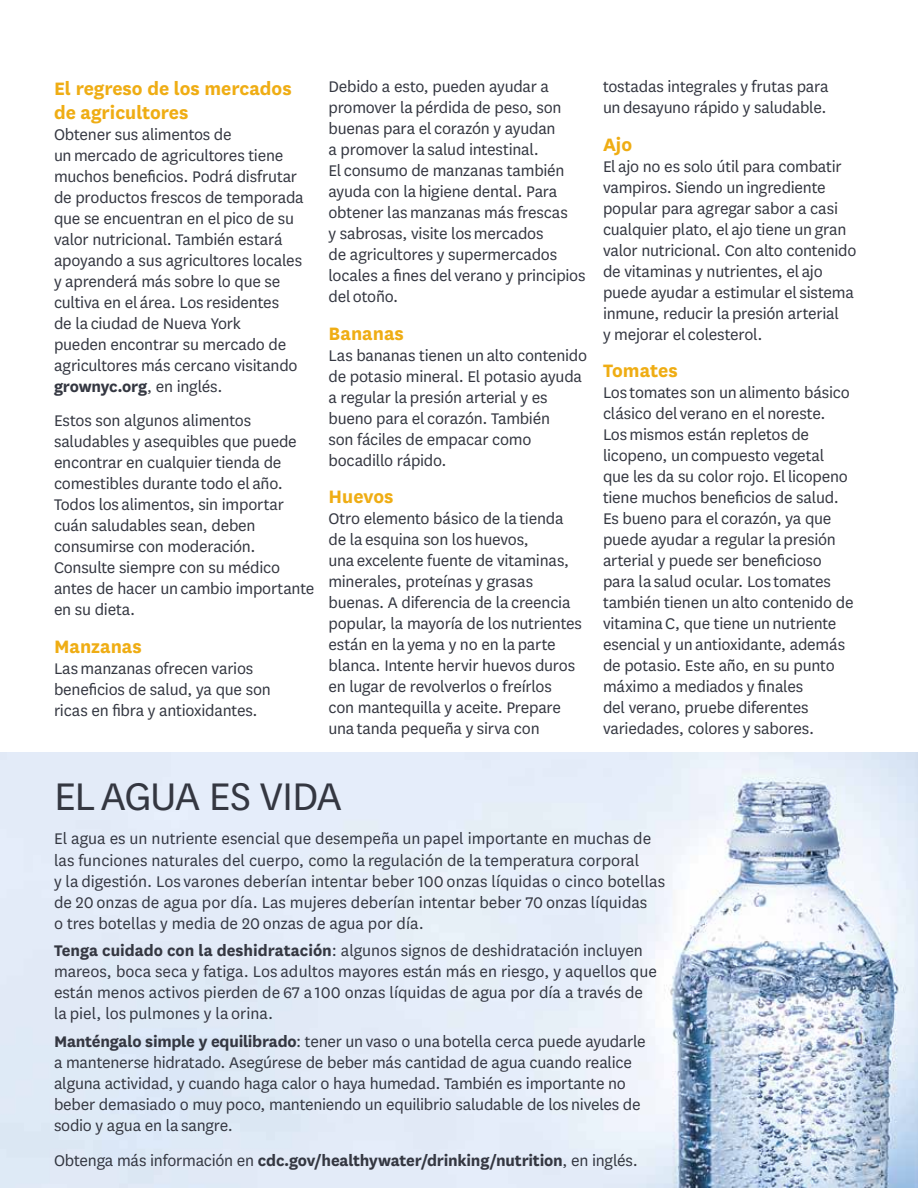
<style>
.page{position:relative;width:918px;height:1188px;background:#fff}
.page>*{position:absolute;margin:0;border:0;box-sizing:border-box;transform-origin:0 0}
.article_title_30pt{font:45px "National";letter-spacing:-.03em;color:#343741}
._14pt_head{font:700 21px/24px "National";color:#efad14}
._12_16_body{font:18px/21px "National";letter-spacing:-.015em;color:#343741}
.article_title_20pt{font:18px/21px "National";color:#343741}
._12_16_body-2{font:700 18px "National";letter-spacing:-.015em;color:#343741}
.s1{font-weight:700}
.s2{font-weight:400}
</style>
<div class="page">
<img style="left:0;top:753px;width:918px;height:435px">
<p class="_14pt_head" style="left:54px;top:75px;width:239px">El regreso de los mercados de agricultores</p>
<p class="_12_16_body" style="left:54px;top:123px;width:251px">Obtener sus alimentos de<br>un mercado de agricultores tiene muchos beneficios. Podrá disfrutar de productos frescos de temporada que se encuentran en el pico de su valor nutricional. También estará apoyando a sus agricultores locales y aprenderá más sobre lo que se cultiva en el área. Los residentes<br>de la ciudad de Nueva York<br>pueden encontrar su mercado de agricultores más cercano visitando <span class="s1">grownyc.org</span>, en inglés.</p>
<p class="_12_16_body" style="left:54px;top:409px;width:262px">Estos son algunos alimentos saludables y asequibles que puede encontrar en cualquier tienda de comestibles durante todo el año.<br>Todos los alimentos, sin importar cuán saludables sean, deben consumirse con moderación.<br>Consulte siempre con su médico antes de hacer un cambio importante en su dieta.</p>
<p class="_14pt_head" style="left:54px;top:633px;width:89px">Manzanas</p>
<p class="_12_16_body" style="left:54px;top:657px;width:218px">Las manzanas ofrecen varios beneficios de salud, ya que son ricas en fibra y antioxidantes.</p>
<p class="_12_16_body" style="left:328px;top:76px;width:258px">Debido a esto, pueden ayudar a promover la pérdida de peso, son buenas para el corazón y ayudan<br>a promover la salud intestinal.<br>El consumo de manzanas también ayuda con la higiene dental. Para obtener las manzanas más frescas<br>y sabrosas, visite los mercados<br>de agricultores y supermercados locales a fines del verano y principios del otoño.</p>
<p class="_14pt_head" style="left:328px;top:320px;width:77px">Bananas</p>
<p class="_12_16_body" style="left:328px;top:344px;width:260px">Las bananas tienen un alto contenido de potasio mineral. El potasio ayuda a regular la presión arterial y es bueno para el corazón. También<br>son fáciles de empacar como bocadillo rápido.</p>
<p class="_14pt_head" style="left:328px;top:483px;width:67px">Huevos</p>
<p class="_12_16_body" style="left:328px;top:508px;width:255px">Otro elemento básico de la tienda de la esquina son los huevos,<br>una excelente fuente de vitaminas, minerales, proteínas y grasas buenas. A diferencia de la creencia popular, la mayoría de los nutrientes están en la yema y no en la parte blanca. Intente hervir huevos duros en lugar de revolverlos o freírlos<br>con mantequilla y aceite. Prepare una tanda pequeña y sirva con</p>
<p class="_12_16_body" style="left:603px;top:76px;width:227px">tostadas integrales y frutas para un desayuno rápido y saludable.</p>
<p class="_14pt_head" style="left:603px;top:131px;width:31px">Ajo</p>
<p class="_12_16_body" style="left:603px;top:155px;width:255px">El ajo no es solo útil para combatir vampiros. Siendo un ingrediente popular para agregar sabor a casi cualquier plato, el ajo tiene un gran valor nutricional. Con alto contenido de vitaminas y nutrientes, el ajo puede ayudar a estimular el sistema inmune, reducir la presión arterial<br>y mejorar el colesterol.</p>
<p class="_14pt_head" style="left:603px;top:357px;width:76px">Tomates</p>
<p class="_12_16_body" style="left:603px;top:382px;width:252px">Los tomates son un alimento básico clásico del verano en el noreste.<br>Los mismos están repletos de licopeno, un compuesto vegetal que les da su color rojo. El licopeno tiene muchos beneficios de salud.<br>Es bueno para el corazón, ya que puede ayudar a regular la presión arterial y puede ser beneficioso para la salud ocular. Los tomates también tienen un alto contenido de vitamina C, que tiene un nutriente esencial y un antioxidante, además de potasio. Este año, en su punto máximo a mediados y finales<br>del verano, pruebe diferentes variedades, colores y sabores.</p>
<p class="article_title_30pt" style="left:54px;top:767px;width:289px">EL AGUA ES VIDA</p>
<p class="article_title_20pt" style="left:54px;top:828px;width:613px">El agua es un nutriente esencial que desempeña un papel importante en muchas de las funciones naturales del cuerpo, como la regulación de la temperatura corporal<br>y la digestión. Los varones deberían intentar beber 100 onzas líquidas o cinco botellas de 20 onzas de agua por día. Las mujeres deberían intentar beber 70 onzas líquidas<br>o tres botellas y media de 20 onzas de agua por día.</p>
<p class="article_title_20pt" style="left:54px;top:939px;width:604px"><span class="s1">Tenga cuidado con la deshidratación</span>: algunos signos de deshidratación incluyen mareos, boca seca y fatiga. Los adultos mayores están más en riesgo, y aquellos que están menos activos pierden de 67 a 100 onzas líquidas de agua por día a través de la piel, los pulmones y la orina.</p>
<p class="_12_16_body" style="left:54px;top:1030px;width:593px"><span class="s1">Manténgalo simple y equilibrado</span>: tener un vaso o una botella cerca puede ayudarle a mantenerse hidratado. Asegúrese de beber más cantidad de agua cuando realice alguna actividad, y cuando haga calor o haya humedad. También es importante no beber demasiado o muy poco, manteniendo un equilibrio saludable de los niveles de sodio y agua en la sangre.</p>
<p class="_12_16_body-2" style="left:54px;top:1147px;width:585px"><span class="s2">Obtenga más información en</span> cdc.gov/healthywater/drinking/nutrition<span class="s2">, en inglés.</span></p>
</div>
